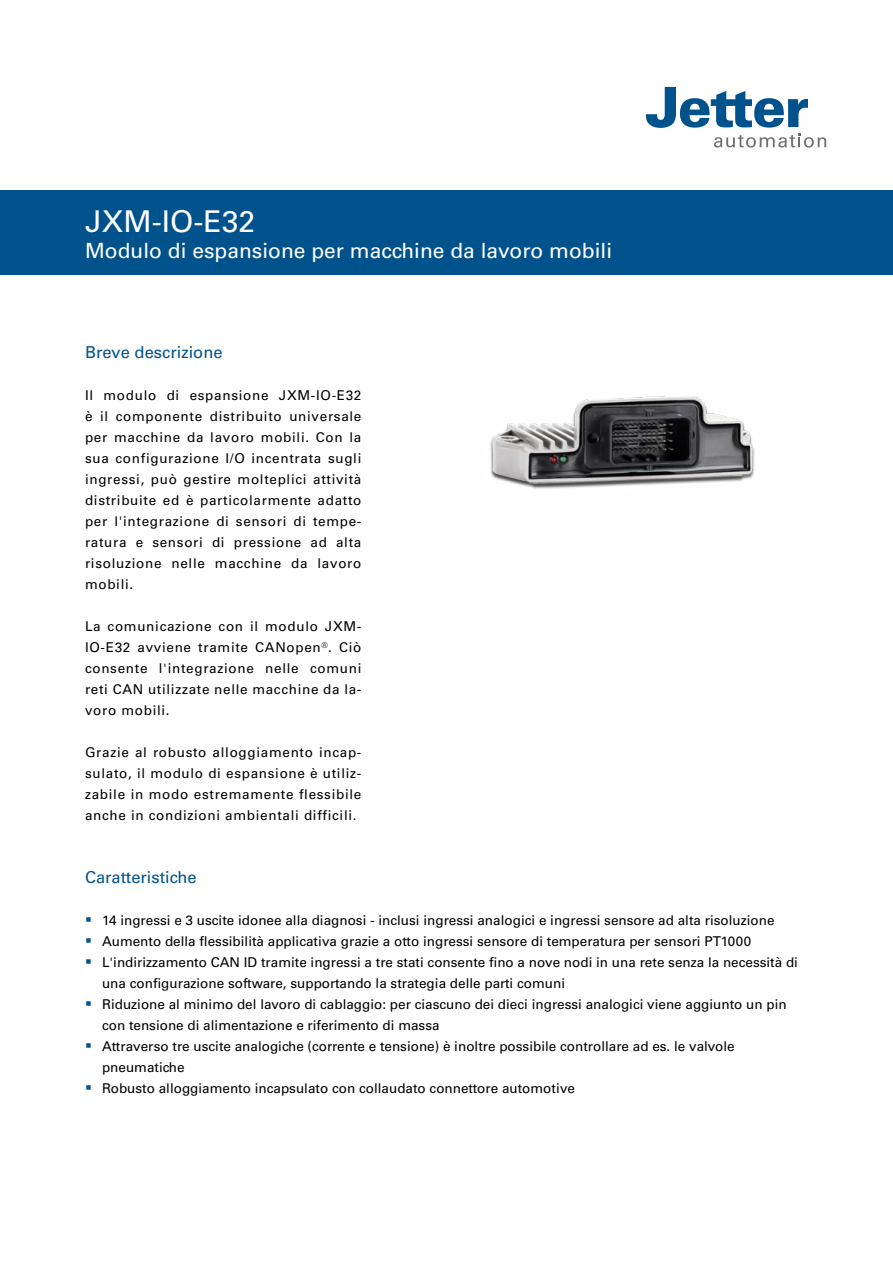
<style>
.page{position:relative;width:893px;height:1263px;background:#fff}
.page>*{position:absolute;margin:0;border:0;box-sizing:border-box;transform-origin:0 0}
.t1{font:30px "Univers LT Std";color:#fff}
.t2{font:21px "Univers LT Std";color:#fff}
.t3{font:16.5px "Univers LT Std";color:#00528d}
.t4{font:13.5px/21px "Univers LT Std";color:#000;text-align:justify}
</style>
<div class="page">
<svg style="left:646px;top:87px;width:180px;height:61px"></svg>
<div style="left:0;top:190px;width:893px;height:84px;background:#00528d"></div>
<img style="left:490px;top:396px;width:265px;height:93px">
<h1 class="t1" style="left:85px;top:204px;width:172px">JXM-IO-E32</h1>
<h2 class="t2" style="left:85px;top:238px;width:529px">Modulo di espansione per macchine da lavoro mobili</h2>
<p class="t3" style="left:85px;top:342px;width:139px">Breve descrizione</p>
<p class="t4" style="left:85px;top:385px;width:278px">Il modulo di espansione JXM-IO-E32 è il componente distribuito universale per macchine da lavoro mobili. Con la sua configurazione I/O incentrata sugli ingressi, può gestire molteplici attività distribuite ed è particolarmente adatto per l'integrazione di sensori di tempe&shy;ratura e sensori di pressione ad alta risoluzione nelle macchine da lavoro mobili.</p>
<p class="t4" style="left:85px;top:616px;width:278px">La comunicazione con il modulo JXM-IO-E32 avviene tramite CANopen<sup>®</sup>. Ciò consente l'integrazione nelle comuni reti CAN utilizzate nelle macchine da la&shy;voro mobili.</p>
<p class="t4" style="left:85px;top:742px;width:278px">Grazie al robusto alloggiamento incap&shy;sulato, il modulo di espansione è utiliz&shy;zabile in modo estremamente flessibile anche in condizioni ambientali difficili.</p>
<p class="t3" style="left:85px;top:867px;width:113px">Caratteristiche</p>
<p class="t4" style="left:102px;top:910px;width:697px;text-align:left">14 ingressi e 3 uscite idonee alla diagnosi - inclusi ingressi analogici e ingressi sensore ad alta risoluzione Aumento della flessibilità applicativa grazie a otto ingressi sensore di temperatura per sensori PT1000<br>L'indirizzamento CAN ID tramite ingressi a tre stati consente fino a nove nodi in una rete senza la necessità di una configurazione software, supportando la strategia delle parti comuni<br>Riduzione al minimo del lavoro di cablaggio: per ciascuno dei dieci ingressi analogici viene aggiunto un pin con tensione di alimentazione e riferimento di massa<br>Attraverso tre uscite analogiche (corrente e tensione) è inoltre possibile controllare ad es. le valvole pneumatiche<br>Robusto alloggiamento incapsulato con collaudato connettore automotive</p>
</div>
